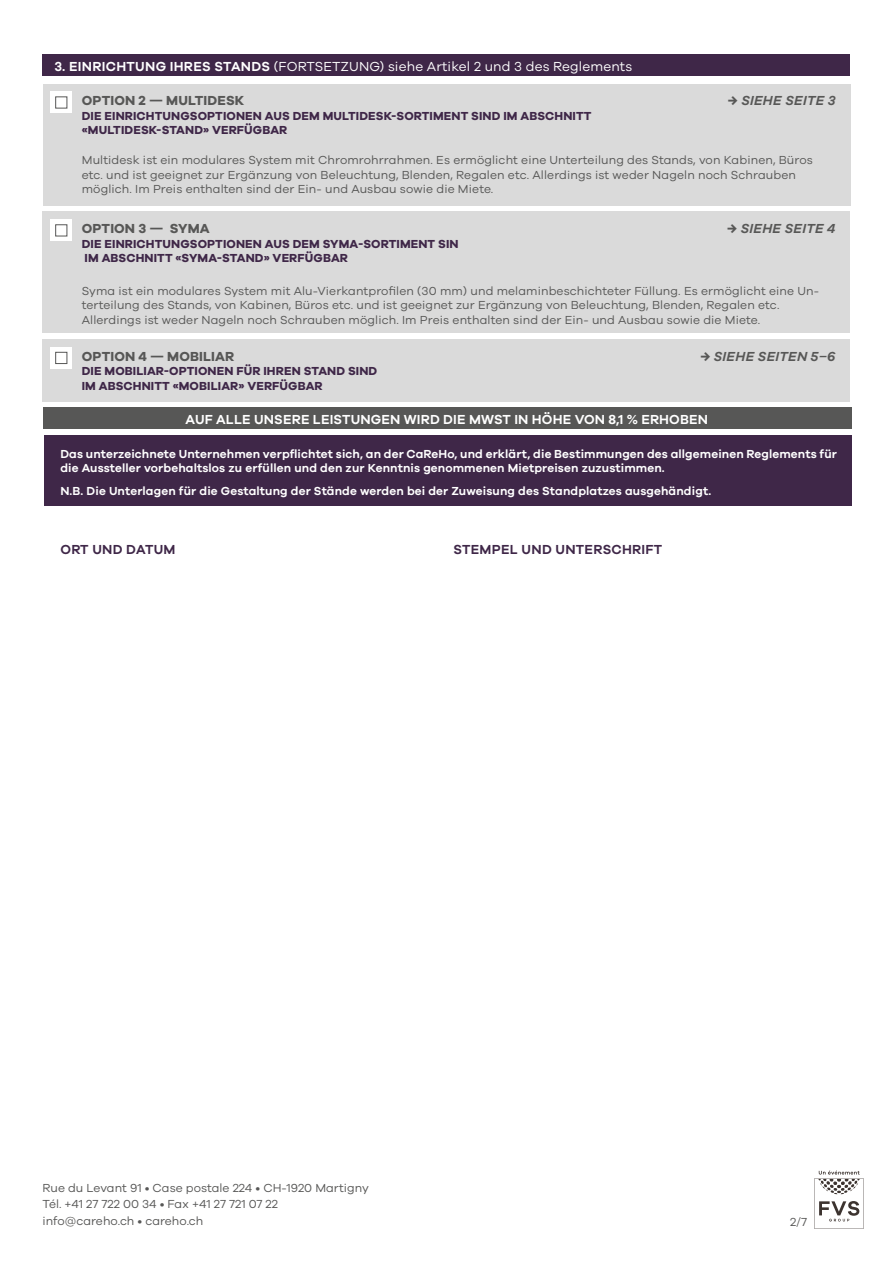
<style>
.page{position:relative;width:893px;height:1263px;background:#fff}
.page>*{position:absolute;margin:0;border:0;box-sizing:border-box;transform-origin:0 0}
.t1{font:13.5px "Galano Grotesque";letter-spacing:.01em;color:#fff}
.t2{font:600 13.5px "Galano Grotesque";letter-spacing:.01em;color:#fff}
.t3{font:700 13.5px "Galano Grotesque";letter-spacing:.01em;color:#575756}
.t4{font:italic 600 13.5px "Galano Grotesque";letter-spacing:.02em;color:#575756}
.t5{font:600 13.5px "Galano Grotesque";letter-spacing:.02em;color:#3f2748}
.t6{font:12px/14.4px "Galano Grotesque";letter-spacing:.01em;color:#575756}
.t7{font:600 12px/14.4px "Galano Grotesque";letter-spacing:.01em;color:#fff}
.t8{font:700 12px/14.4px "Galano Grotesque";letter-spacing:.01em;color:#3f2748}
.s1{font-weight:600}
</style>
<div class="page">
<svg style="left:814px;top:1170px;width:50px;height:58px"></svg>
<div style="left:43px;top:84px;width:807px;height:121px;background:#dadada"></div>
<div style="left:42px;top:211px;width:808px;height:122px;background:#dadada"></div>
<div style="left:44px;top:435px;width:808px;height:71px;background:#3f2748"></div>
<div style="left:43px;top:407px;width:808px;height:22px;background:#575756"></div>
<div style="left:51px;top:92px;width:21px;height:21px;background:#fff"></div>
<div style="left:55px;top:96px;width:12px;height:12px;border:1px solid #575756"></div>
<div style="left:51px;top:220px;width:21px;height:21px;background:#fff"></div>
<div style="left:55px;top:224px;width:12px;height:12px;border:1px solid #575756"></div>
<div style="left:42px;top:339px;width:808px;height:63px;background:#dadada"></div>
<div style="left:51px;top:347px;width:21px;height:22px;background:#fff"></div>
<div style="left:55px;top:352px;width:12px;height:12px;border:1px solid #575756"></div>
<div style="left:43px;top:54px;width:807px;height:21px;background:#3f2748"></div>
<p class="t1" style="left:55px;top:58px;width:579px"><span class="s1">3. EINRICHTUNG IHRES STANDS</span> (FORTSETZUNG) siehe Artikel 2 und 3 des Reglements</p>
<p class="t3" style="left:82px;top:92px;width:164px">OPTION 2 — MULTIDESK</p>
<p class="t8" style="left:82px;top:108px;width:511px">DIE EINRICHTUNGSOPTIONEN AUS DEM MULTIDESK-SORTIMENT SIND IM ABSCHNITT «MULTIDESK-STAND» VERFÜGBAR</p>
<p class="t4" style="left:728px;top:93px;width:109px">→ SIEHE SEITE 3</p>
<p class="t6" style="left:82px;top:153px;width:733px">Multidesk ist ein modulares System mit Chromrohrrahmen. Es ermöglicht eine Unterteilung des Stands, von Kabinen, Büros etc. und ist geeignet zur Ergänzung von Beleuchtung, Blenden, Regalen etc. Allerdings ist weder Nageln noch Schrauben möglich. Im Preis enthalten sind der Ein- und Ausbau sowie die Miete.</p>
<p class="t3" style="left:82px;top:220px;width:129px">OPTION 3 — SYMA</p>
<p class="t8" style="left:82px;top:236px;width:378px">DIE EINRICHTUNGSOPTIONEN AUS DEM SYMA-SORTIMENT SIN<br>IM ABSCHNITT «SYMA-STAND» VERFÜGBAR</p>
<p class="t4" style="left:727px;top:220px;width:110px">→ SIEHE SEITE 4</p>
<p class="t6" style="left:82px;top:283px;width:739px">Syma ist ein modulares System mit Alu-Vierkantprofilen (30 mm) und melaminbeschichteter Füllung. Es ermöglicht eine Un&shy;terteilung des Stands, von Kabinen, Büros etc. und ist geeignet zur Ergänzung von Beleuchtung, Blenden, Regalen etc.<br>Allerdings ist weder Nageln noch Schrauben möglich. Im Preis enthalten sind der Ein- und Ausbau sowie die Miete.</p>
<p class="t3" style="left:82px;top:348px;width:154px">OPTION 4 — MOBILIAR</p>
<p class="t8" style="left:82px;top:364px;width:297px">DIE MOBILIAR-OPTIONEN FÜR IHREN STAND SIND<br>IM ABSCHNITT «MOBILIAR» VERFÜGBAR</p>
<p class="t4" style="left:700px;top:348px;width:137px">→ SIEHE SEITEN 5–6</p>
<p class="t2" style="left:186px;top:411px;width:524px">AUF ALLE UNSERE LEISTUNGEN WIRD DIE MWST IN HÖHE VON 8,1 % ERHOBEN</p>
<p class="t7" style="left:60px;top:446px;width:778px">Das unterzeichnete Unternehmen verpflichtet sich, an der CaReHo, und erklärt, die Bestimmungen des allgemeinen Reglements für die Aussteller vorbehaltslos zu erfüllen und den zur Kenntnis genommenen Mietpreisen zuzustimmen.</p>
<p class="t7" style="left:60px;top:483px;width:652px">N.B. Die Unterlagen für die Gestaltung der Stände werden bei der Zuweisung des Standplatzes ausgehändigt.</p>
<p class="t5" style="left:60px;top:541px;width:117px">ORT UND DATUM</p>
<p class="t5" style="left:453px;top:541px;width:210px">STEMPEL UND UNTERSCHRIFT</p>
<p class="t6" style="left:43px;top:1179px;width:328px;line-height:16.5px">Rue du Levant 91 • Case postale 224 • CH-1920 Martigny<br>Tél. +41 27 722 00 34 • Fax +41 27 721 07 22 info@careho.ch • careho.ch</p>
<p class="t6" style="left:790px;top:1214px;width:18px">2/7</p>
</div>
